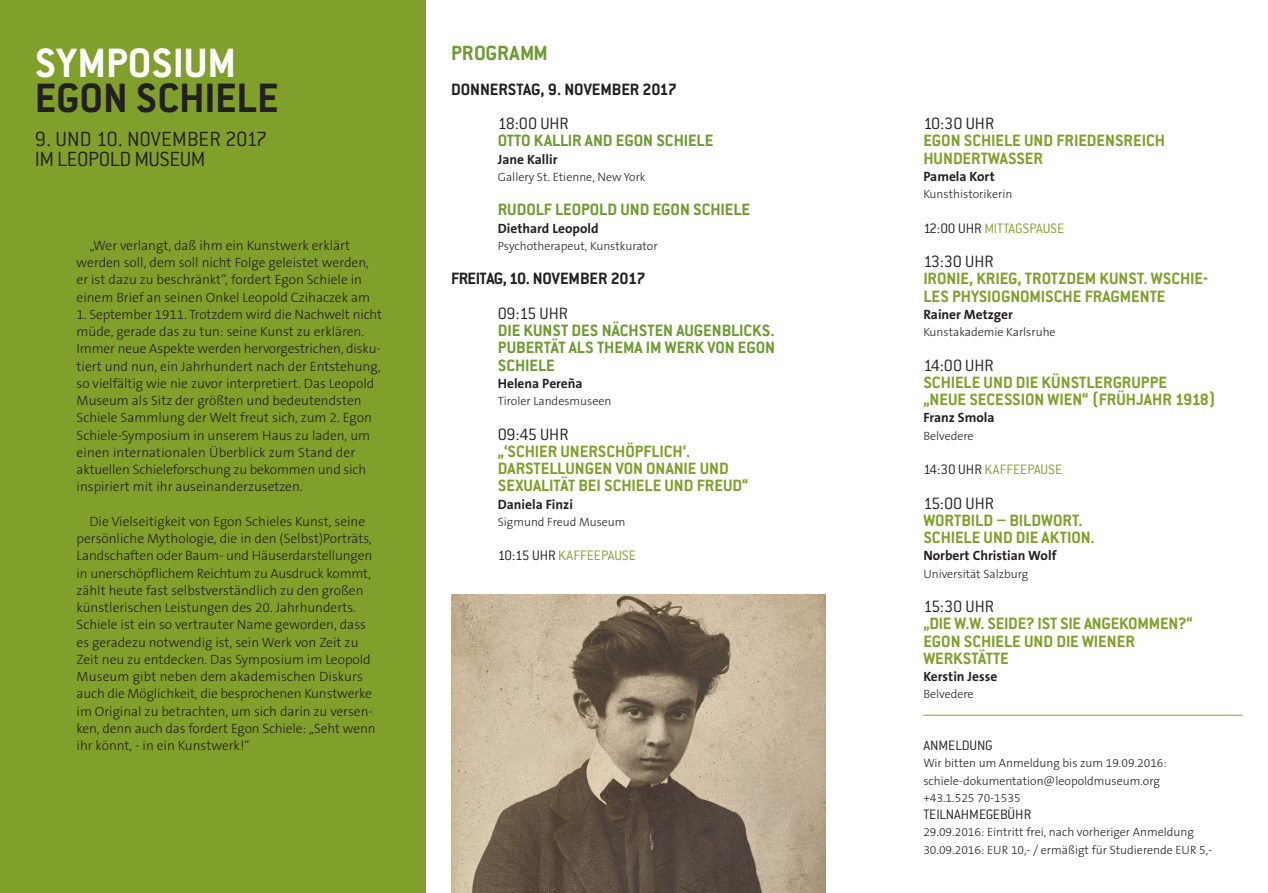
<style>
.page{position:relative;width:1268px;height:893px;background:#fff}
.page>*{position:absolute;margin:0;border:0;box-sizing:border-box;transform-origin:0 0}
.t1{font:700 45px "Conduit ITC Pro";color:#231f20}
.t2{font:700 45px "Conduit ITC Pro";color:#fff}
.t3{font:300 22.5px/19.5px "Conduit ITC Pro";letter-spacing:-.02em;color:#231f20}
.t4{font:700 22.5px "Conduit ITC Pro";color:#6e9a31}
.t5{font:700 18px/17.2px "Conduit ITC Pro";color:#819f2b}
.t6{font:700 18px/17.2px "Conduit ITC Pro";color:#6e9a31;text-align:justify}
.t7{font:300 18px "Conduit ITC Pro";color:#231f20}
.t8{font:700 18px "Conduit ITC Pro";letter-spacing:-.005em;color:#231f20}
.t9{font:700 18px "Conduit ITC Pro";letter-spacing:-.03em;color:#231f20}
.t10{font:300 15px "Conduit ITC Pro";color:#819f2b}
.t11{font:300 15px "Conduit ITC Pro";color:#231f20}
.t12{font:300 13.5px/17.2px "The Sans CE B3";color:#231f20}
.t13{font:700 13.5px "The Sans CE B7";color:#231f20}
.t14{font:300 12px/17.2px "The Sans CE B3";color:#231f20}
.s1{font-family:"The Sans"}
.s2{color:#231f20}
</style>
<div class="page">
<div style="left:0;top:0;width:425px;height:893px;background:#819f2b"></div>
<hr style="left:923px;top:715px;width:319px;height:1px;background:#819f2b">
<img style="left:451px;top:595px;width:374px;height:298px">
<h1 class="t2" style="left:35px;top:37px;width:203px">SYMPOSIUM</h1>
<h1 class="t1" style="left:35px;top:72px;width:245px">EGON SCHIELE</h1>
<h2 class="t3" style="left:35px;top:130px;width:234px">9. UND 10. NOVEMBER 2017<br>IM LEOPOLD MUSEUM</h2>
<p class="t12" style="left:77px;top:237px;width:295px;text-align:center">„Wer verlangt, daß ihm ein Kunstwerk erklärt werden soll, dem soll nicht Folge geleistet werden, er ist dazu zu beschränkt“, fordert Egon Schiele in einem Brief an seinen Onkel Leopold Czihaczek am</p>
<p class="t12" style="left:77px;top:306px;width:307px">1. -September 1911. Trotzdem wird die Nachwelt nicht müde, gerade das zu tun: seine Kunst zu erklären.<br>Immer neue Aspekte werden hervorgestrichen, disku&shy;tiert und nun, ein Jahrhundert nach der Entstehung, so vielfältig wie nie zuvor interpretiert. Das Leopold Museum als Sitz der größten und bedeutendsten Schiele Sammlung der Welt freut sich, zum 2. Egon Schiele-Symposium in unserem Haus zu laden, um einen internationalen Überblick zum Stand der aktuellen Schieleforschung zu bekommen und sich inspiriert mit ihr auseinanderzusetzen.</p>
<p class="t12" style="left:77px;top:514px;width:300px;text-indent:13px">Die Vielseitigkeit von Egon Schieles Kunst, seine persönliche Mythologie, die in den (Selbst)Porträts, Landschaften oder Baum- und Häuserdarstellungen in unerschöpflichem Reichtum zu Ausdruck kommt, zählt heute fast selbstverständlich zu den großen künstlerischen Leistungen des 20. Jahrhunderts.<br>Schiele ist ein so vertrauter Name geworden, dass es geradezu notwendig ist, sein Werk von Zeit zu Zeit neu zu entdecken. Das Symposium im Leopold Museum gibt neben dem akademischen Diskurs auch die Möglichkeit, die besprochenen Kunstwerke im Original zu betrachten, um sich darin zu versen&shy;ken, denn auch das fordert Egon Schiele: „Seht wenn ihr könnt, - in ein Kunstwerk!“</p>
<h2 class="t4" style="left:451px;top:40px;width:98px">PROGRAMM</h2>
<h3 class="t8" style="left:451px;top:78px;width:227px">DONNERSTAG, 9. NOVEMBER 2017</h3>
<h3 class="t7" style="left:497px;top:114px;width:72px">18:00 UHR</h3>
<h3 class="t6" style="left:497px;top:132px;width:217px">OTTO KALLIR AND EGON SCHIELE</h3>
<p class="t13" style="left:497px;top:151px;width:61px">Jane Kallir</p>
<p class="t14" style="left:497px;top:169px;width:149px">Gallery St. Etienne, New York</p>
<h3 class="t6" style="left:497px;top:201px;width:254px">RUDOLF LEOPOLD UND EGON SCHIELE</h3>
<p class="t13" style="left:497px;top:220px;width:102px">Diethard Leopold</p>
<p class="t14" style="left:497px;top:238px;width:161px">Psychotherapeut, Kunstkurator</p>
<h3 class="t9" style="left:451px;top:268px;width:196px">FREITAG, 10. NOVEMBER 2017</h3>
<h3 class="t7" style="left:497px;top:303px;width:72px">09:15 UHR</h3>
<h3 class="t6" style="left:497px;top:322px;width:279px">DIE KUNST DES NÄCHSTEN AUGENBLICKS.<br>PUBERTÄT ALS THEMA IM WERK VON EGON SCHIELE</h3>
<p class="t13" style="left:497px;top:376px;width:86px">Helena Pere<span class="s1">ñ</span>a</p>
<p class="t14" style="left:497px;top:393px;width:115px">Tiroler Landesmuseen</p>
<h3 class="t7" style="left:497px;top:424px;width:72px">09:45 UHR</h3>
<h3 class="t5" style="left:497px;top:442px;width:252px">„‘SCHIER UNERSCHÖPFLICH‘.<br>DARSTELLUNGEN VON ONANIE UND<br>SEXUALITÄT BEI SCHIELE UND FREUD“</h3>
<p class="t13" style="left:497px;top:496px;width:77px">Daniela Finzi</p>
<p class="t14" style="left:497px;top:514px;width:129px">Sigmund Freud Museum</p>
<p class="t10" style="left:497px;top:547px;width:139px"><span class="s2">10:15 UHR</span> KAFFEEPAUSE</p>
<h3 class="t7" style="left:923px;top:114px;width:72px">10:30 UHR</h3>
<h3 class="t5" style="left:923px;top:132px;width:243px">EGON SCHIELE UND FRIEDENSREICH<br>HUNDERTWASSER</h3>
<p class="t13" style="left:923px;top:169px;width:73px">Pamela Kort</p>
<p class="t14" style="left:923px;top:186px;width:90px">Kunsthistorikerin</p>
<p class="t10" style="left:923px;top:220px;width:142px"><span class="s2">12:00 UHR</span> MITTAGSPAUSE</p>
<h3 class="t7" style="left:923px;top:252px;width:72px">13:30 UHR</h3>
<h3 class="t5" style="left:923px;top:270px;width:286px">IRONIE, KRIEG, TROTZDEM KUNST. WSCHIE-<br>LES PHYSIOGNOMISCHE FRAGMENTE</h3>
<p class="t13" style="left:923px;top:307px;width:91px">Rainer Metzger</p>
<p class="t14" style="left:923px;top:324px;width:134px">Kunstakademie Karlsruhe</p>
<h3 class="t7" style="left:923px;top:355px;width:72px">14:00 UHR</h3>
<h3 class="t5" style="left:923px;top:373px;width:294px">SCHIELE UND DIE KÜNSTLERGRUPPE<br>„NEUE SECESSION WIEN“ (FRÜHJAHR 1918)</h3>
<p class="t13" style="left:923px;top:410px;width:73px">Franz Smola</p>
<p class="t14" style="left:923px;top:428px;width:52px">Belvedere</p>
<p class="t10" style="left:923px;top:461px;width:140px"><span class="s2">14:30 UHR</span> KAFFEEPAUSE</p>
<h3 class="t7" style="left:923px;top:493px;width:72px">15:00 UHR</h3>
<h3 class="t5" style="left:923px;top:511px;width:173px">WORTBILD – BILDWORT.<br>SCHIELE UND DIE AKTION.</h3>
<p class="t13" style="left:923px;top:548px;width:135px">Norbert Christian Wolf</p>
<p class="t14" style="left:923px;top:566px;width:106px">Universität Salzburg</p>
<h3 class="t7" style="left:923px;top:597px;width:72px">15:30 UHR</h3>
<h3 class="t5" style="left:923px;top:615px;width:271px">„DIE W.W. SEIDE? IST SIE ANGEKOMMEN?“<br>EGON SCHIELE UND DIE WIENER<br>WERKSTÄTTE</h3>
<p class="t13" style="left:923px;top:669px;width:75px">Kerstin Jesse</p>
<p class="t14" style="left:923px;top:686px;width:52px">Belvedere</p>
<p class="t11" style="left:923px;top:737px;width:71px">ANMELDUNG</p>
<p class="t14" style="left:923px;top:755px;width:245px">Wir bitten um Anmeldung bis zum 19.09.2016: schiele-dokumentation@leopoldmuseum.org +43.1.525 70-1535</p>
<p class="t11" style="left:923px;top:806px;width:109px">TEILNAHMEGEBÜHR</p>
<p class="t14" style="left:923px;top:824px;width:290px">29.09.2016: Eintritt frei, nach vorheriger Anmeldung<br>30.09.2016: EUR 10,- / ermäßigt für Studierende EUR 5,-</p>
</div>
